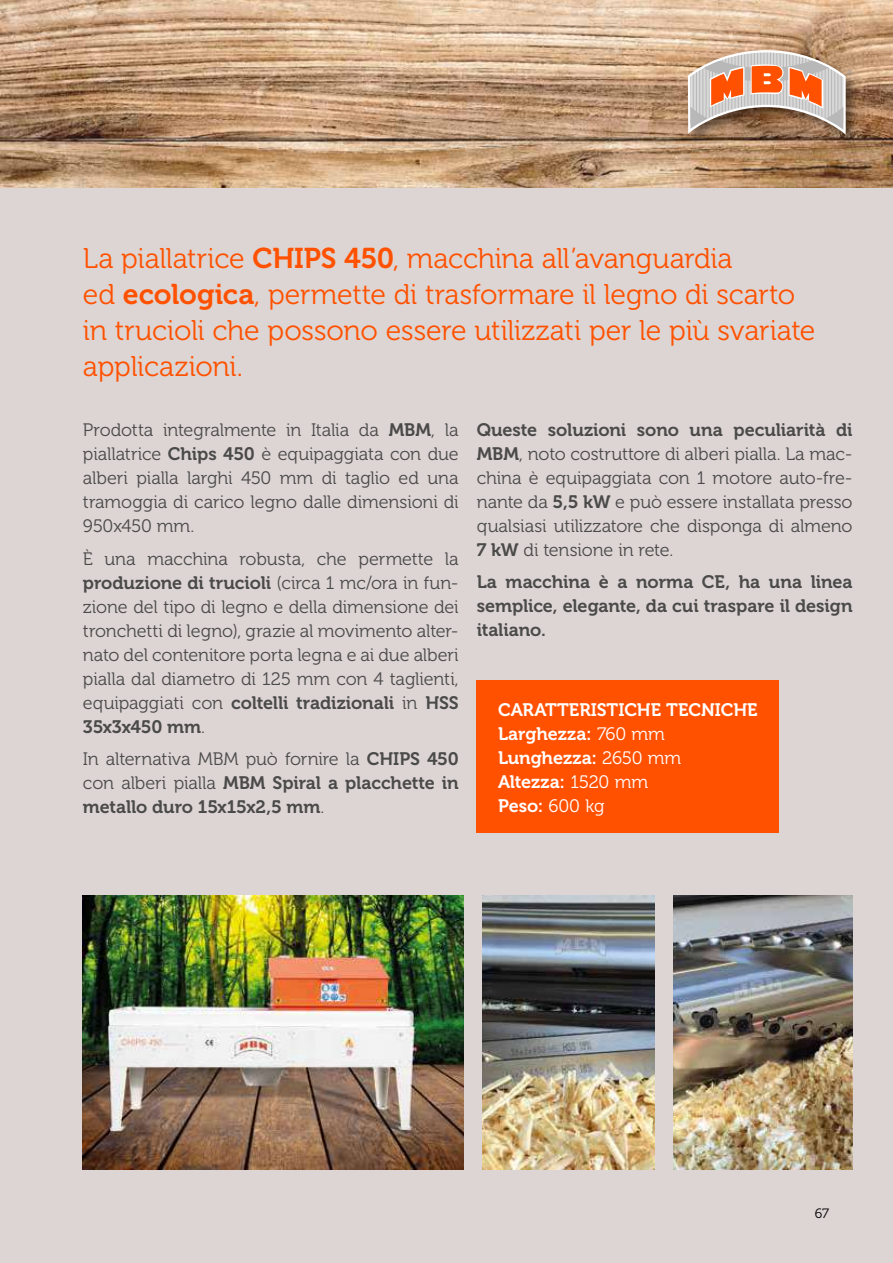
<style>
.page{position:relative;width:893px;height:1263px;background:#ddd5d3}
.page>*{position:absolute;margin:0;border:0;box-sizing:border-box;transform-origin:0 0}
.t1{font:28.5px/36px "Museo 300";letter-spacing:-.01em;color:#ff5100}
.t2{font:18px/24px "Museo 300";letter-spacing:-.01em;color:#4a4a49;text-align:justify}
.t3{font:18px/24px "Museo 700";letter-spacing:-.005em;color:#4a4a49}
.t4{font:18px/24px "Museo 700";letter-spacing:-.005em;color:#fff}
.t5{font:13.5px "Museo 300";color:#000}
.s1{font-family:"Museo 700"}
.s2{font-family:"Museo 300"}
</style>
<div class="page">
<img style="left:0;top:0;width:893px;height:187px">
<div style="left:686px;top:48px;width:180px;height:99px;background:#000;opacity:.45"></div>
<svg style="left:686px;top:48px;width:162px;height:1122px"></svg>
<svg style="left:690px;top:52px;width:163px;height:78px"></svg>
<div style="left:477px;top:681px;width:302px;height:152px;background:#ff5100"></div>
<img style="left:673px;top:895px;width:180px;height:274px">
<img style="left:482px;top:895px;width:173px;height:274px">
<img style="left:83px;top:895px;width:381px;height:274px">
<h1 class="t1" style="left:83px;top:241px;width:734px">La piallatrice <span class="s1">CHIPS 450</span>, macchina all’avanguardia<br>ed <span class="s1">ecologica</span>, permette di trasformare il legno di scarto in trucioli che possono essere utilizzati per le più svariate applicazioni.</h1>
<p class="t2" style="left:83px;top:418px;width:377px">Prodotta integralmente in Italia da <span class="s1">MBM</span>, la piallatrice <span class="s1">Chips 450</span> è equipaggiata con due alberi pialla larghi 450 mm di taglio ed una tramoggia di carico legno dalle dimensioni di 950x450 mm.</p>
<p class="t2" style="left:83px;top:547px;width:377px">È una macchina robusta, che permette la</p>
<p class="t3" style="left:83px;top:570px;width:377px">produzione di trucioli <span class="s2">(circa 1 mc/ora in fun-</span></p>
<p class="t2" style="left:83px;top:595px;width:377px">zione del tipo di legno e della dimensione dei tronchetti di legno), grazie al movimento alter&shy;nato del contenitore porta legna e ai due alberi pialla dal diametro di 125 mm con 4 taglienti,</p>
<p class="t3" style="left:83px;top:690px;width:377px"><span class="s2">equipaggiati con</span> coltelli tradizionali <span class="s2">in</span> HSS<br>35x3x450 mm<span class="s2">.</span></p>
<p class="t2" style="left:83px;top:747px;width:377px">In alternativa MBM può fornire la <span class="s1">CHIPS 450</span></p>
<p class="t3" style="left:83px;top:771px;width:377px"><span class="s2">con alberi pialla</span> MBM Spiral a placchette in metallo duro 15x15x2,5 mm<span class="s2">.</span></p>
<p class="t3" style="left:477px;top:418px;width:377px">Queste soluzioni sono una peculiarità di</p>
<p class="t2" style="left:477px;top:442px;width:377px"><span class="s1">MBM</span>, noto costruttore di alberi pialla. La mac&shy;china è equipaggiata con 1 motore auto-fre&shy;nante da <span class="s1">5,5 kW</span> e può essere installata presso qualsiasi utilizzatore che disponga di almeno <span class="s1">7 kW</span> di tensione in rete.</p>
<p class="t3" style="left:477px;top:570px;width:377px;text-align:justify">La macchina è a norma CE, ha una linea semplice, elegante, da cui traspare il design italiano.</p>
<p class="t4" style="left:498px;top:698px;width:261px">CARATTERISTICHE TECNICHE<br>Larghezza: <span class="s2">760 mm<br></span>Lunghezza: <span class="s2">2650 mm<br></span>Altezza: <span class="s2">1520 mm<br></span>Peso: <span class="s2">600 kg</span></p>
<p class="t5" style="left:815px;top:1206px;width:16px">67</p>
</div>
